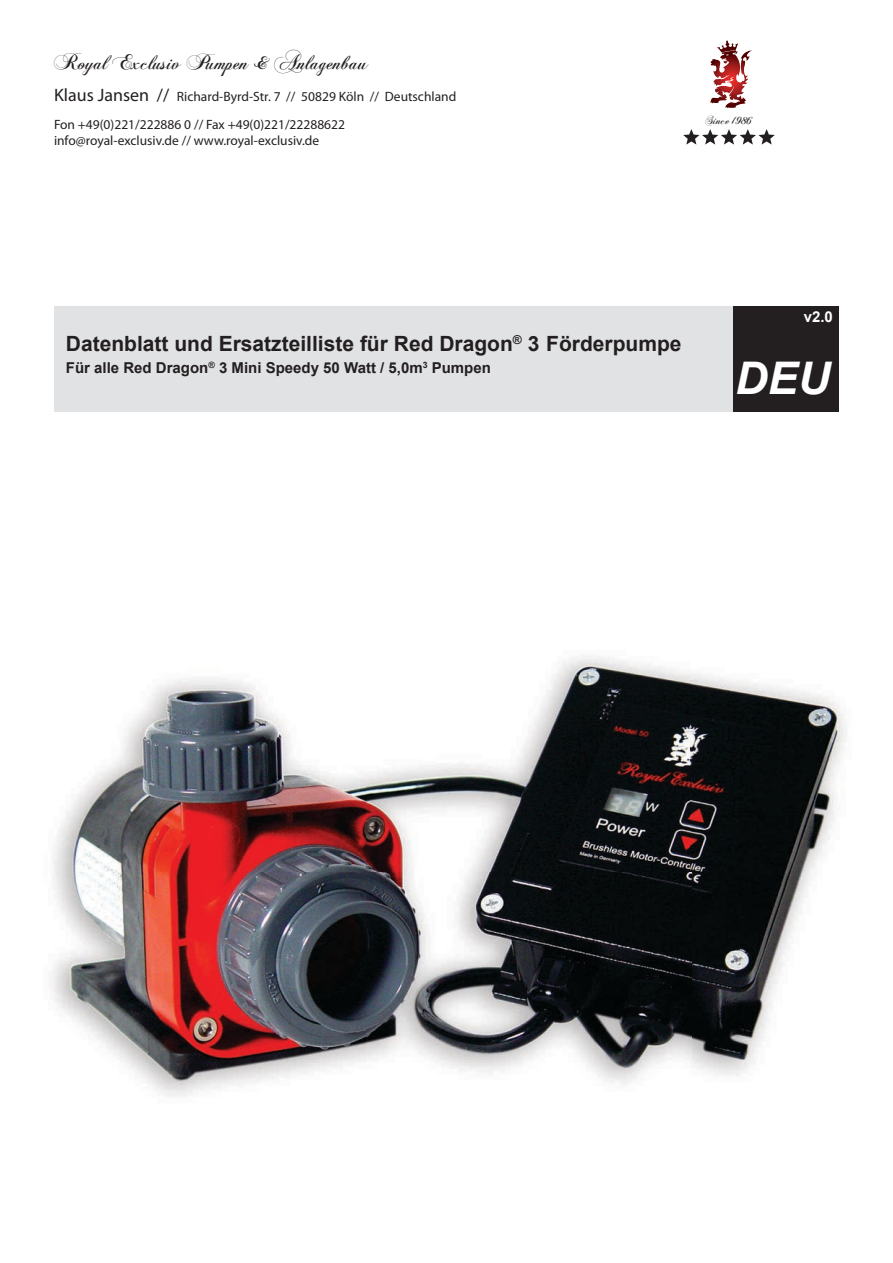
<style>
.page{position:relative;width:893px;height:1263px;background:#fff}
.page>*{position:absolute;margin:0;border:0;box-sizing:border-box;transform-origin:0 0}
.t1{font:italic 700 45px "Arial";color:#fff}
.t2{font:700 21px "Arial";color:#231f20}
.t3{font:21px "Chopin Script";color:#231f20}
.t4{font:700 15px "Arial";color:#231f20}
.t5{font:700 15px "Arial";color:#fff}
.t6{font:13.5px/28.2px "Myriad Pro";color:#231f20}
.t7{font:12px "Chopin Script";color:#231f20}
.s1{font-size:22.5px}
.s2{font-size:18px}
</style>
<div class="page">
<div style="left:54px;top:306px;width:785px;height:105px;background:#e1e2e4"></div>
<svg style="left:683px;top:129px;width:92px;height:16px"></svg>
<svg style="left:710px;top:40px;width:28px;height:64px"></svg>
<div style="left:733px;top:306px;width:105px;height:105px;background:#231f20"></div>
<img style="left:52px;top:655px;width:795px;height:442px">
<h2 class="t3" style="left:54px;top:50px;width:316px"><span class="s1">R</span>oyal <span class="s1">E</span>xclusiv <span class="s1">P</span>umpen <span class="s2">&amp;</span> <span class="s1">A</span>nlagenbau</h2>
<p class="t6" style="left:54px;top:82px;width:404px"><span class="s2">Klaus Jansen //</span> Richard-Byrd-Str. 7 // 50829 Köln // Deutschland<br>Fon +49(0)221/222886 0 // Fax +49(0)221/22288622</p>
<p class="t6" style="left:54px;top:126px;width:267px">info@royal-exclusiv.de // www.royal-exclusiv.de</p>
<p class="t7" style="left:705px;top:112px;width:49px">Since 1986</p>
<p class="t5" style="left:804px;top:307px;width:31px">v2.0</p>
<h2 class="t2" style="left:66px;top:330px;width:617px">Datenblatt und Ersatzteilliste für Red Dragon<sup>®</sup> 3 Förderpumpe</h2>
<p class="t4" style="left:66px;top:358px;width:427px">Für alle Red Dragon<sup>®</sup> 3 Mini Speedy 50 Watt / 5,0m<sup>3</sup> Pumpen</p>
<h1 class="t1" style="left:735px;top:349px;width:96px">DEU</h1>
</div>
